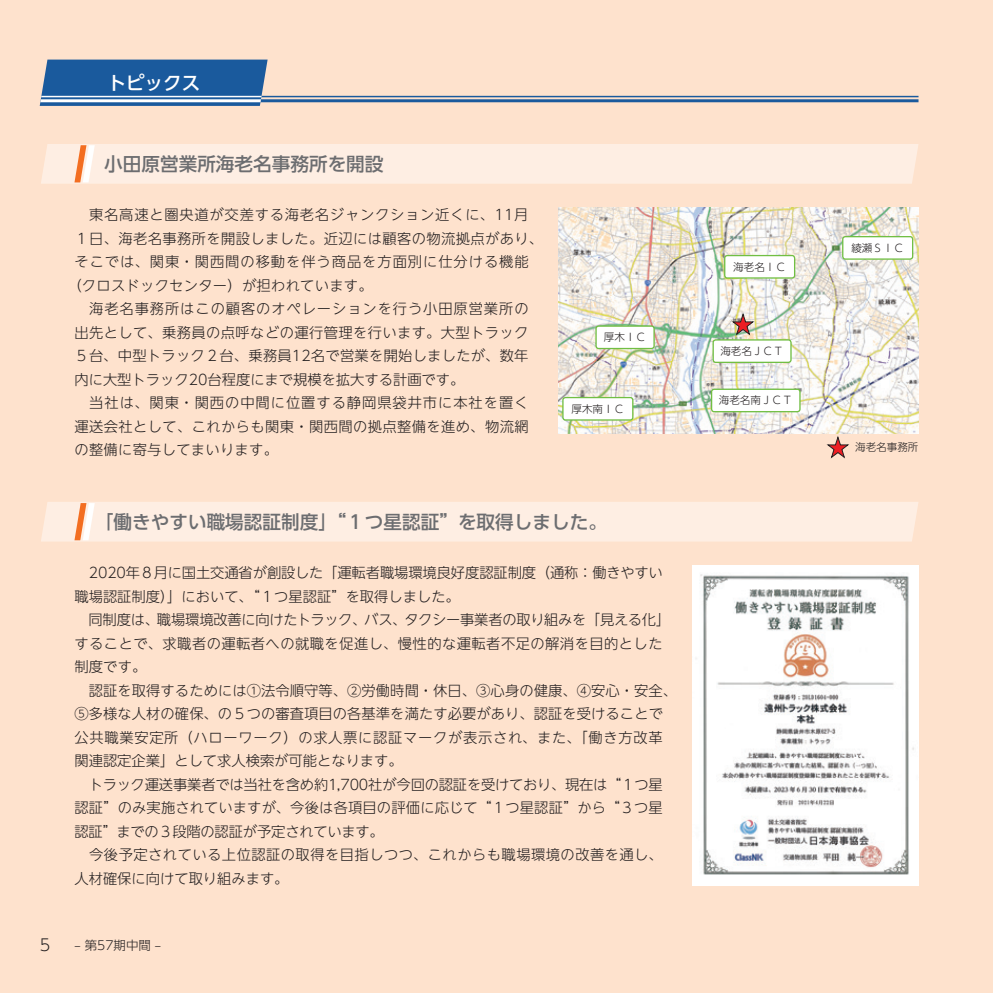
<style>
.page{position:relative;width:993px;height:993px;background:#fff}
.page>*{position:absolute;margin:0;border:0;box-sizing:border-box;transform-origin:0 0}
.t1{font:500 18.55px "UD Shin Go Pro";color:#6c6d70}
.t2{font:500 18.55px "UD Shin Go Pro";color:#fff}
.t3{font:300 16.1px "UD Shin Go Pro";color:#231f20}
.t4{font:300 14.17px/23.4px "UD Shin Go NT Pro";letter-spacing:.02em;color:#231f20}
.t5{font:300 14.17px/23.4px "UD Shin Go NT Pro";color:#231f20}
.t6{font:300 14.17px "UD Shin Go NT Pro";letter-spacing:.065em;color:#231f20}
.t7{font:300 14.17px "UD Shin Go NT Pro";letter-spacing:.055em;color:#231f20}
.t8{font:300 12.42px "UD Shin Go Pro";color:#231f20}
.t9{font:300 10.5px "UD Shin Go NT Pro";color:#231f20}
</style>
<div class="page">
<div style="left:0;top:0;width:992px;height:992px;background:#fee2cd"></div>
<svg style="left:40px;top:60px;width:227px;height:46px;background:#2561a0"></svg>
<hr style="left:260px;top:99px;width:658px;height:3px;background:#1a5a9d">
<hr style="left:261px;top:96px;width:657px;height:1px;background:#1a5a9d">
<hr style="left:41px;top:96px;width:220px;height:1px;background:#fff">
<hr style="left:40px;top:99px;width:221px;height:3px;background:#fff">
<div style="left:41px;top:144px;width:877px;height:40px;background:#feeee3"></div>
<div style="left:41px;top:502px;width:877px;height:39px;background:#feeee3"></div>
<img style="left:692px;top:565px;width:226px;height:320px">
<svg style="left:826px;top:436px;width:23px;height:23px"></svg>
<img style="left:558px;top:207px;width:360px;height:226px">
<svg style="left:730px;top:313px;width:25px;height:23px"></svg>
<div style="left:842px;top:236px;width:70px;height:23px;background:#fff;border-radius:3px"></div>
<div style="left:841px;top:236px;width:72px;height:24px;border:1px solid #71bf44;border-radius:3px"></div>
<div style="left:713px;top:340px;width:77px;height:22px;background:#fff;border-radius:3px"></div>
<div style="left:712px;top:339px;width:79px;height:24px;border:1px solid #71bf44;border-radius:3px"></div>
<div style="left:711px;top:389px;width:88px;height:22px;background:#fff;border-radius:3px"></div>
<div style="left:710px;top:388px;width:90px;height:24px;border:1px solid #71bf44;border-radius:3px"></div>
<div style="left:724px;top:255px;width:70px;height:23px;background:#fff;border-radius:3px"></div>
<div style="left:723px;top:255px;width:72px;height:23px;border:1px solid #71bf44;border-radius:3px"></div>
<div style="left:562px;top:397px;width:70px;height:23px;background:#fff;border-radius:3px"></div>
<div style="left:562px;top:397px;width:71px;height:23px;border:1px solid #71bf44;border-radius:3px"></div>
<div style="left:596px;top:326px;width:58px;height:22px;background:#fff;border-radius:3px"></div>
<div style="left:595px;top:325px;width:59px;height:24px;border:1px solid #71bf44;border-radius:3px"></div>
<h1 class="t2" style="left:107px;top:68px;width:95px">トピックス</h1>
<h1 class="t1" style="left:104px;top:149px;width:281px">小田原営業所海老名事務所を開設</h1>
<p class="t7" style="left:74px;top:203px;width:455px">　東名高速と圏央道が交差する海老名ジャンクション近くに、11月</p>
<p class="t4" style="left:74px;top:226px;width:470px">１日、海老名事務所を開設しました。近辺には顧客の物流拠点があり、</p>
<p class="t6" style="left:74px;top:250px;width:455px">そこでは、関東・関西間の移動を伴う商品を方面別に仕分ける機能</p>
<p class="t4" style="left:67px;top:273px;width:307px">（クロスドックセンター）が担われています。</p>
<p class="t6" style="left:74px;top:297px;width:455px">　海老名事務所はこの顧客のオペレーションを行う小田原営業所の</p>
<p class="t4" style="left:74px;top:320px;width:455px">出先として、乗務員の点呼などの運行管理を行います。大型トラック</p>
<p class="t4" style="left:74px;top:343px;width:455px">５台、中型トラック２台、乗務員12名で営業を開始しましたが、数年</p>
<p class="t5" style="left:74px;top:367px;width:391px">内に大型トラック20台程度にまで規模を拡大する計画です。</p>
<p class="t6" style="left:74px;top:391px;width:455px">　当社は、関東・関西の中間に位置する静岡県袋井市に本社を置く</p>
<p class="t4" style="left:74px;top:414px;width:455px">運送会社として、これからも関東・関西間の拠点整備を進め、物流網</p>
<p class="t4" style="left:74px;top:437px;width:205px">の整備に寄与してまいります。</p>
<p class="t9" style="left:603px;top:329px;width:44px">厚木ＩＣ</p>
<p class="t9" style="left:571px;top:400px;width:54px">厚木南ＩＣ</p>
<h1 class="t1" style="left:95px;top:506px;width:513px">「働きやすい職場認証制度」“１つ星認証”を取得しました。</h1>
<p class="t4" style="left:74px;top:560px;width:603px">　2020年８月に国土交通省が創設した「運転者職場環境良好度認証制度（通称：働きやすい職場認証制度）」において、“１つ星認証”を取得しました。<br>　同制度は、職場環境改善に向けたトラック、バス、タクシー事業者の取り組みを「見える化」することで、求職者の運転者への就職を促進し、慢性的な運転者不足の解消を目的とした制度です。<br>　認証を取得するためには①法令順守等、②労働時間・休日、③心身の健康、④安心・安全、⑤多様な人材の確保、の５つの審査項目の各基準を満たす必要があり、認証を受けることで公共職業安定所（ハローワーク）の求人票に認証マークが表示され、また、「働き方改革関連認定企業」として求人検索が可能となります。</p>
<p class="t5" style="left:74px;top:771px;width:589px;text-indent:14px">トラック運送事業者では当社を含め約1,700社が今回の認証を受けており、現在は“１つ星認証”のみ実施されていますが、今後は各項目の評価に応じて“１つ星認証”から“３つ星認証”までの３段階の認証が予定されています。<br>　今後予定されている上位認証の取得を目指しつつ、これからも職場環境の改善を通し、人材確保に向けて取り組みます。</p>
<p class="t3" style="left:40px;top:931px;width:12px">5</p>
<p class="t8" style="left:74px;top:934px;width:88px">– 第57期中間 –</p>
<p class="t9" style="left:733px;top:258px;width:54px">海老名ＩＣ</p>
<p class="t9" style="left:720px;top:342px;width:65px">海老名ＪＣＴ</p>
<p class="t9" style="left:718px;top:392px;width:75px">海老名南ＪＣＴ</p>
<p class="t9" style="left:851px;top:239px;width:54px">綾瀬ＳＩＣ</p>
<p class="t9" style="left:854px;top:438px;width:65px">海老名事務所</p>
</div>
